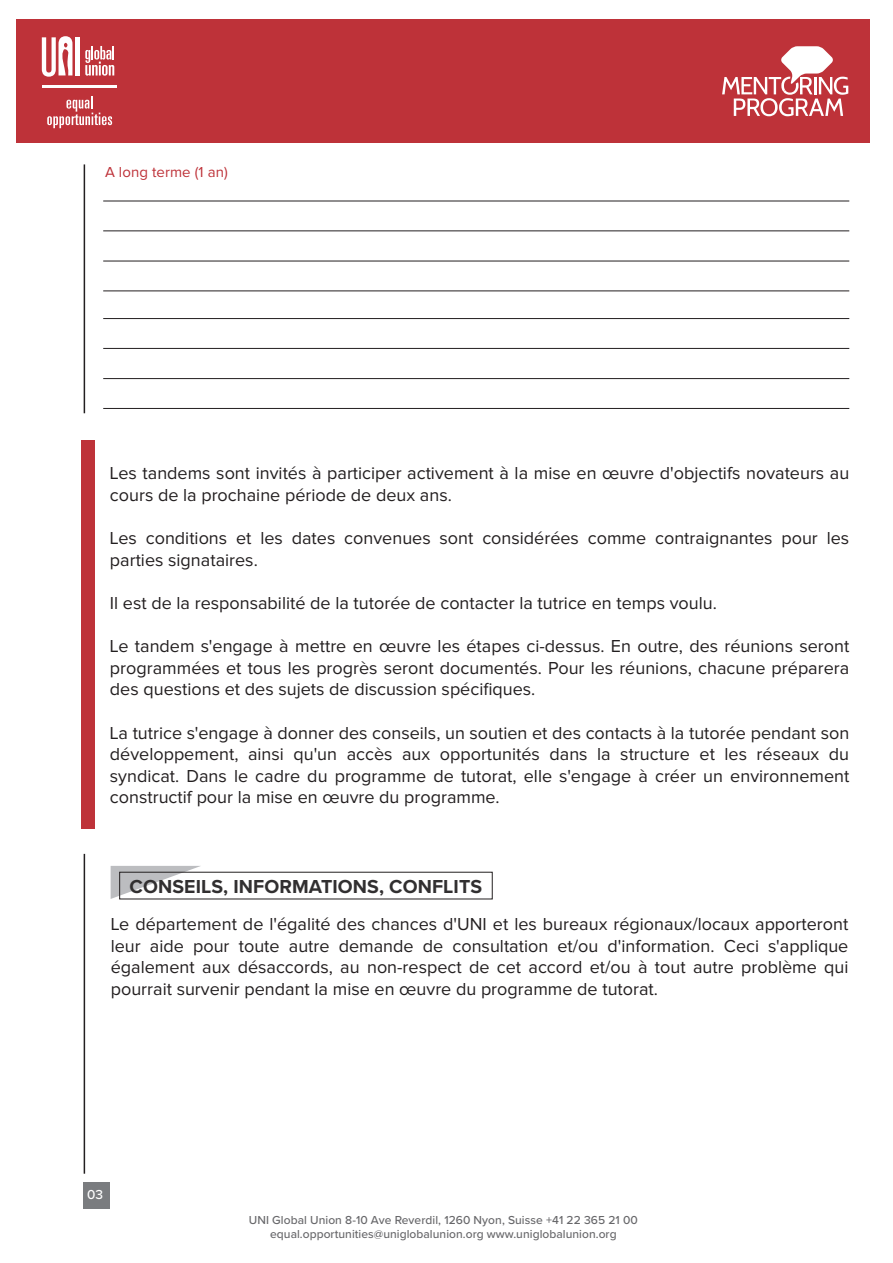
<style>
.page{position:relative;width:893px;height:1263px;background:#fff}
.page>*{position:absolute;margin:0;border:0;box-sizing:border-box;transform-origin:0 0}
.t1{font:700 19.5px "Proxima Nova";letter-spacing:.005em;color:#312f30}
.t2{font:18px/21.6px "Proxima Nova";color:#231f20;text-align:justify}
.t3{font:15px "Proxima Nova";letter-spacing:.005em;color:#be3239}
.t4{font:500 13.5px "Proxima Nova";color:#fff}
.t5{font:500 12px/14.4px "Proxima Nova";letter-spacing:.005em;color:#67676a;text-align:center}
</style>
<div class="page">
<div style="left:17px;top:19px;width:853px;height:124px;background:#be3239"></div>
<svg style="left:85px;top:46px;width:29px;height:30px"></svg>
<div style="left:75px;top:37px;width:5px;height:38px;background:#fff"></div>
<svg style="left:42px;top:36px;width:30px;height:41px"></svg>
<hr style="left:42px;top:85px;width:75px;height:2px;background:#fff">
<svg style="left:47px;top:96px;width:65px;height:32px"></svg>
<svg style="left:722px;top:46px;width:126px;height:70px"></svg>
<hr style="left:84px;top:164px;width:1px;height:249px;background:#231f20">
<div style="left:83px;top:1182px;width:26px;height:27px;background:#7a7c7f"></div>
<hr style="left:103px;top:201px;width:746px;height:1px;background:#231f20">
<hr style="left:103px;top:231px;width:746px;height:1px;background:#231f20">
<hr style="left:103px;top:261px;width:746px;height:1px;background:#231f20">
<hr style="left:103px;top:291px;width:746px;height:1px;background:#231f20">
<hr style="left:103px;top:318px;width:746px;height:1px;background:#231f20">
<hr style="left:103px;top:348px;width:746px;height:1px;background:#231f20">
<hr style="left:103px;top:378px;width:746px;height:1px;background:#231f20">
<hr style="left:103px;top:408px;width:746px;height:1px;background:#231f20">
<div style="left:82px;top:440px;width:13px;height:389px;background:#be3239"></div>
<hr style="left:84px;top:854px;width:1px;height:320px;background:#231f20">
<svg style="left:111px;top:866px;width:90px;height:33px"></svg>
<p class="t3" style="left:105px;top:165px;width:124px">A long terme (1 an)</p>
<p class="t2" style="left:110px;top:463px;width:741px">Les tandems sont invités à participer activement à la mise en œuvre d'objectifs novateurs au cours de la prochaine période de deux ans.</p>
<p class="t2" style="left:110px;top:528px;width:741px">Les conditions et les dates convenues sont considérées comme contraignantes pour les parties signataires.</p>
<p class="t2" style="left:110px;top:593px;width:608px">Il est de la responsabilité de la tutorée de contacter la tutrice en temps voulu.</p>
<p class="t2" style="left:110px;top:636px;width:741px">Le tandem s'engage à mettre en œuvre les étapes ci-dessus. En outre, des réunions seront programmées et tous les progrès seront documentés. Pour les réunions, chacune préparera des questions et des sujets de discussion spécifiques.</p>
<p class="t2" style="left:110px;top:722px;width:741px">La tutrice s'engage à donner des conseils, un soutien et des contacts à la tutorée pendant son développement, ainsi qu'un accès aux opportunités dans la structure et les réseaux du syndicat. Dans le cadre du programme de tutorat, elle s'engage à créer un environnement constructif pour la mise en œuvre du programme.</p>
<p class="t1" style="left:130px;top:872px;width:354px">CONSEILS, INFORMATIONS, CONFLITS</p>
<p class="t2" style="left:111px;top:914px;width:739px">Le département de l'égalité des chances d'UNI et les bureaux régionaux/locaux apporteront leur aide pour toute autre demande de consultation et/ou d'information. Ceci s'applique également aux désaccords, au non-respect de cet accord et/ou à tout autre problème qui pourrait survenir pendant la mise en œuvre du programme de tutorat.</p>
<p class="t4" style="left:87px;top:1185px;width:17px">03</p>
<p class="t5" style="left:249px;top:1212px;width:391px">UNI Global Union 8-10 Ave Reverdil, 1260 Nyon, Suisse +41 22 365 21 00 equal.opportunities@uniglobalunion.org www.uniglobalunion.org</p>
</div>
